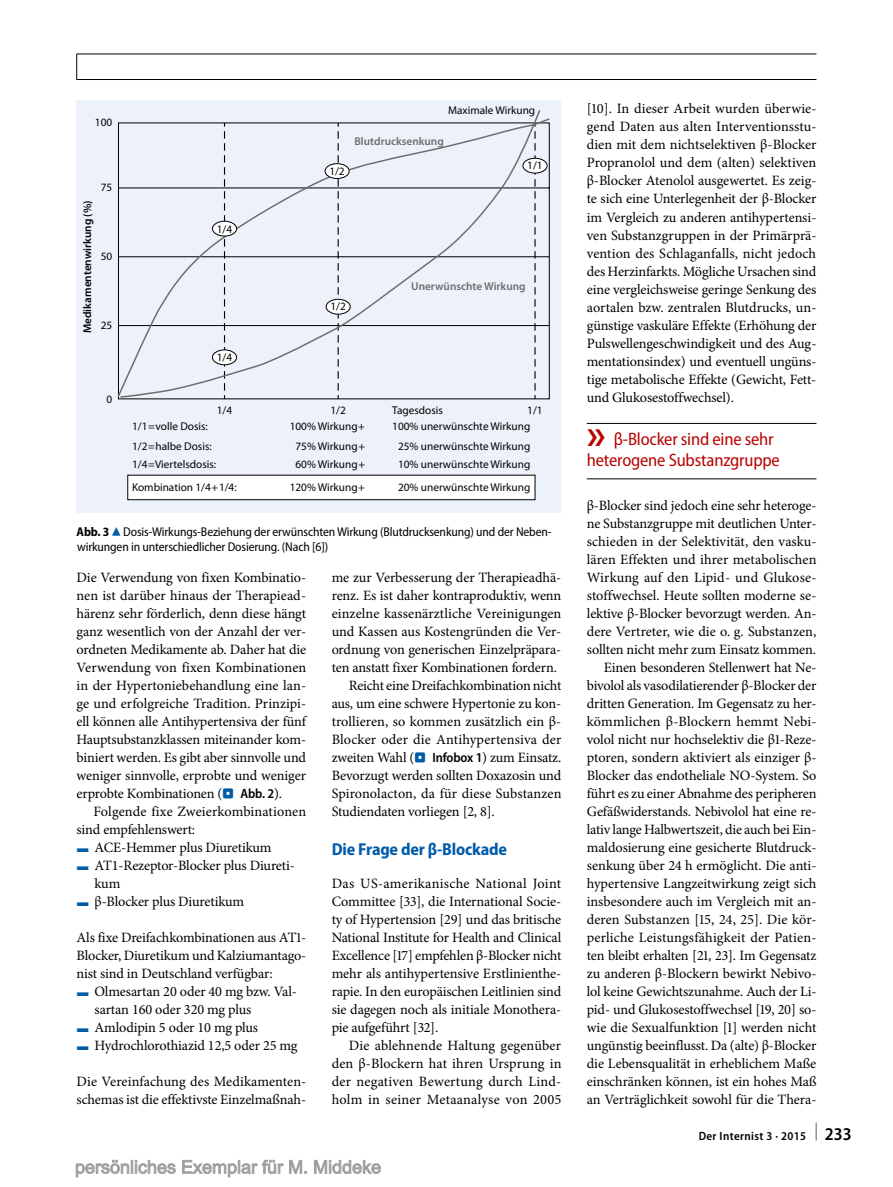
<style>
.page{position:relative;width:893px;height:1187px;background:#fff}
.page>*{position:absolute;margin:0;border:0;box-sizing:border-box;transform-origin:0 0}
.t1{font:600 semi-condensed 45px "Myriad Pro";color:#b70502}
.t2{font:semi-condensed 18px/21px "Myriad Pro";letter-spacing:-.01em;color:#b70502}
.t3{font:700 semi-condensed 17.25px "Myriad Pro";letter-spacing:-.01em;color:#005ba9}
.t4{font:14.25px/18px "Minion Pro";letter-spacing:-.01em;color:#000;text-align:justify}
.t5{font:14.25px "Minion Pro";letter-spacing:.01em;color:#000}
.t6{font:semi-condensed 12.75px/15px "Myriad Pro";letter-spacing:-.01em;color:#000}
.t7{font:600 semi-condensed 12px "Myriad Pro";letter-spacing:.03em;color:#000}
.t8{font:11.25px/19.6px "Myriad Pro";color:#000}
.t9{font:600 11.25px "Myriad Pro";color:#6e6e6e}
.t10{font:600 11.25px "Myriad Pro";color:#000}
.s1{font-weight:700}
.s2{font-family:"S Buttons";font-stretch:normal;font-size:14.25px;color:#005ba9}
.s3{font-family:"S Buttons";font-size:13.5px;color:#005ba9}
.s4{font-family:"Myriad Pro";font-weight:600;font-stretch:semi-condensed;font-size:13.5px}
.s5{font-family:"S Buttons";color:#005ba9}
.s6{font-size:18px}
</style>
<div class="page">
<hr style="left:587px;top:423px;width:229px;height:1px;background:#000">
<hr style="left:587px;top:478px;width:229px;height:1px;background:#000">
<div style="left:77px;top:100px;width:484px;height:412px;background:#edf1fa"></div>
<svg style="left:118px;top:398px;width:432px;height:102px"></svg>
<svg style="left:117px;top:117px;width:433px;height:281px"></svg>
<div style="left:325px;top:164px;width:24px;height:14px;background:#fff;border-radius:50%"></div>
<div style="left:325px;top:163px;width:25px;height:16px;border:1px solid #000;border-radius:50%"></div>
<div style="left:212px;top:221px;width:25px;height:15px;background:#fff;border-radius:50%"></div>
<div style="left:212px;top:221px;width:25px;height:15px;border:1px solid #000;border-radius:50%"></div>
<hr style="left:77px;top:79px;width:739px;height:1px;background:#000">
<svg style="left:76px;top:54px;width:1px;height:25px"></svg>
<hr style="left:77px;top:54px;width:739px;height:1px;background:#000">
<svg style="left:75px;top:1159px;width:306px;height:18px"></svg>
<p class="t8" style="left:95px;top:113px;width:19px">100</p>
<p class="t8" style="left:101px;top:177px;width:13px">75</p>
<p class="t10" style="left:80px;top:333px;width:134px;rotate:-90deg">Medikamentenwirkung (%)</p>
<p class="t8" style="left:101px;top:246px;width:13px">50</p>
<p class="t8" style="left:101px;top:315px;width:13px">25</p>
<p class="t8" style="left:107px;top:389px;width:7px">0</p>
<p class="t8" style="left:217px;top:219px;width:17px">1/4</p>
<p class="t8" style="left:217px;top:347px;width:17px">1/4</p>
<p class="t8" style="left:217px;top:400px;width:17px">1/4</p>
<p class="t8" style="left:132px;top:416px;width:81px">1/1 = volle Dosis:<br>1/2 = halbe Dosis:</p>
<p class="t8" style="left:132px;top:452px;width:106px;line-height:23.1px">1/4 = Viertelsdosis:<br>Kombination 1/4 + 1/4:</p>
<p class="t8" style="left:448px;top:100px;width:89px">Maximale Wirkung</p>
<p class="t8" style="left:329px;top:162px;width:17px">1/2</p>
<p class="t9" style="left:354px;top:134px;width:91px">Blutdrucksenkung</p>
<p class="t8" style="left:527px;top:155px;width:17px">1/1</p>
<p class="t8" style="left:330px;top:296px;width:17px">1/2</p>
<p class="t8" style="left:330px;top:400px;width:17px">1/2</p>
<p class="t9" style="left:411px;top:279px;width:116px">Unerwünschte Wirkung</p>
<p class="t8" style="left:392px;top:400px;width:52px">Tagesdosis</p>
<p class="t8" style="left:527px;top:400px;width:17px">1/1</p>
<p class="t8" style="left:290px;top:416px;width:77px">100% Wirkung +</p>
<p class="t8" style="left:392px;top:416px;width:140px;text-align:center">100% unerwünschte Wirkung<br>25% unerwünschte Wirkung</p>
<p class="t8" style="left:398px;top:452px;width:134px;line-height:23.1px">10% unerwünschte Wirkung<br>20% unerwünschte Wirkung</p>
<p class="t8" style="left:295px;top:436px;width:71px">75% Wirkung +</p>
<p class="t8" style="left:295px;top:454px;width:71px">60% Wirkung +</p>
<p class="t8" style="left:290px;top:477px;width:77px">120% Wirkung +</p>
<p class="t6" style="left:77px;top:524px;width:476px"><span class="s1">Abb. 3</span><span class="s2">8</span>Dosis-Wirkungs-Beziehung der erwünschtenWirkung (Blutdrucksenkung) und der Neben&shy;wirkungen in unterschiedlicher Dosierung. (Nach [6])</p>
<p class="t4" style="left:77px;top:568px;width:231px">Die Verwendung von fixen Kombinatio&shy;nen ist darüber hinaus der Therapiead&shy;härenz sehr förderlich, denn diese hängt ganz wesentlich von der Anzahl der ver&shy;ordneten Medikamente ab. Daher hat die Verwendung von fixen Kombinationen in der Hypertoniebehandlung eine lan&shy;ge und erfolgreiche Tradition. Prinzipi&shy;ell können alle Antihypertensiva der fünf Hauptsubstanzklassen miteinander kom&shy;biniert werden. Es gibt aber sinnvolle und weniger sinnvolle, erprobte und weniger erprobte Kombinationen (<span class="s3">.</span> <span class="s4">Abb. 2</span>).</p>
<p class="t4" style="left:94px;top:802px;width:214px">Folgende fixe Zweierkombinationen</p>
<p class="t4" style="left:77px;top:820px;width:120px">sind empfehlenswert:</p>
<p class="t4" style="left:77px;top:838px;width:197px"><span class="s5">F</span> ACE-Hemmer plus Diuretikum</p>
<p class="t4" style="left:77px;top:856px;width:220px"><span class="s5">F</span> AT1-Rezeptor-Blocker plus Diureti-</p>
<p class="t4" style="left:95px;top:874px;width:27px">kum</p>
<p class="t4" style="left:77px;top:892px;width:169px"><span class="s5">F</span> β-Blocker plus Diuretikum</p>
<p class="t4" style="left:77px;top:928px;width:231px">Als fixe Dreifachkombinationen aus AT1-</p>
<p class="t4" style="left:77px;top:946px;width:231px">Blocker, Diuretikum und Kalziumantago-</p>
<p class="t4" style="left:77px;top:964px;width:198px">nist sind in Deutschland verfügbar:</p>
<p class="t4" style="left:77px;top:982px;width:222px"><span class="s5">F</span> Olmesartan 20 oder 40 mg bzw. Val-</p>
<p class="t4" style="left:95px;top:1000px;width:158px">sartan 160 oder 320 mg plus</p>
<p class="t4" style="left:77px;top:1018px;width:183px"><span class="s5">F</span> Amlodipin 5 oder 10 mg plus</p>
<p class="t4" style="left:77px;top:1036px;width:223px"><span class="s5">F</span> Hydrochlorothiazid 12,5 oder 25 mg</p>
<p class="t4" style="left:77px;top:1072px;width:231px">Die Vereinfachung des Medikamenten&shy;schemas ist die effektivste Einzelmaßnah-</p>
<p class="t4" style="left:332px;top:568px;width:231px">me zur Verbesserung der Therapieadhä-</p>
<p class="t4" style="left:332px;top:586px;width:231px">renz. Es ist daher kontraproduktiv, wenn</p>
<p class="t4" style="left:332px;top:604px;width:231px">einzelne kassenärztliche Vereinigungen</p>
<p class="t4" style="left:332px;top:622px;width:231px">und Kassen aus Kostengründen die Ver-</p>
<p class="t4" style="left:332px;top:640px;width:231px">ordnung von generischen Einzelpräpara-</p>
<p class="t4" style="left:332px;top:658px;width:227px">ten anstatt fixer Kombinationen fordern.</p>
<p class="t4" style="left:349px;top:676px;width:214px">Reicht eine Dreifachkombination nicht</p>
<p class="t4" style="left:332px;top:694px;width:231px">aus, um eine schwere Hypertonie zu kon-</p>
<p class="t4" style="left:332px;top:712px;width:231px">trollieren, so kommen zusätzlich ein β-</p>
<p class="t5" style="left:332px;top:729px;width:231px">Blocker oder die Antihypertensiva der</p>
<p class="t4" style="left:332px;top:748px;width:231px">zweiten Wahl (<span class="s3">.</span> <span class="s4">Infobox 1</span>) zum Einsatz.</p>
<p class="t4" style="left:332px;top:766px;width:231px">Bevorzugt werden sollten Doxazosin und</p>
<p class="t5" style="left:332px;top:783px;width:231px">Spironolacton, da für diese Substanzen</p>
<p class="t4" style="left:332px;top:802px;width:165px">Studiendaten vorliegen [2, 8].</p>
<p class="t3" style="left:332px;top:839px;width:177px">Die Frage der β-Blockade</p>
<p class="t4" style="left:332px;top:874px;width:231px">Das US-amerikanische National Joint Committee [33], die International Socie&shy;ty of Hypertension [29] und das britische National Institute for Health and Clinical Excellence [17] empfehlen β-Blocker nicht mehr als antihypertensive Erstlinienthe&shy;rapie. In den europäischen Leitlinien sind sie dagegen noch als initiale Monothera&shy;pie aufgeführt [32].</p>
<p class="t4" style="left:332px;top:1036px;width:231px;text-indent:17px">Die ablehnende Haltung gegenüber den β-Blockern hat ihren Ursprung in der negativen Bewertung durch Lind&shy;holm in seiner Metaanalyse von 2005</p>
<p class="t4" style="left:587px;top:100px;width:231px">[10]. In dieser Arbeit wurden überwie&shy;gend Daten aus alten Interventionsstu&shy;dien mit dem nichtselektiven β-Blocker Propranolol und dem (alten) selektiven β-Blocker Atenolol ausgewertet. Es zeig&shy;te sich eine Unterlegenheit der β-Blocker im Vergleich zu anderen antihypertensi&shy;ven Substanzgruppen in der Primärprä&shy;vention des Schlaganfalls, nicht jedoch des Herzinfarkts. Mögliche Ursachen sind eine vergleichsweise geringe Senkung des aortalen bzw. zentralen Blutdrucks, un&shy;günstige vaskuläre Effekte (Erhöhung der Pulswellengeschwindigkeit und des Aug&shy;mentationsindex) und eventuell ungüns&shy;tige metabolische Effekte (Gewicht, Fett&shy;und Glukosestoffwechsel).</p>
<h1 class="t1" style="left:587px;top:409px;width:20px">»</h1>
<p class="t2" style="left:587px;top:428px;width:195px;text-indent:27px">β-Blocker sind eine sehr heterogene Substanzgruppe</p>
<p class="t4" style="left:587px;top:496px;width:231px;text-align:right">β-Blocker sind jedoch eine sehr heteroge&shy;ne Substanzgruppe mit deutlichen Unter&shy;schieden in der Selektivität, den vasku&shy;lären Effekten und ihrer metabolischen Wirkung auf den Lipid- und Glukose&shy;stoffwechsel. Heute sollten moderne se&shy;lektive β-Blocker bevorzugt werden. An&shy;dere Vertreter, wie die o. g. Substanzen, sollten nicht mehr zum Einsatz kommen.<br>Einen besonderen Stellenwert hat Ne&shy;bivolol als vasodilatierender β-Blocker der dritten Generation. Im Gegensatz zu her&shy;kömmlichen β-Blockern hemmt Nebi&shy;volol nicht nur hochselektiv die β1-Reze&shy;ptoren, sondern aktiviert als einziger β-Blocker das endotheliale NO-System. So führt es zu einer Abnahme des peripheren Gefäßwiderstands. Nebivolol hat eine re&shy;lativ lange Halbwertszeit, die auch bei Ein&shy;maldosierung eine gesicherte Blutdruck&shy;senkung über 24 h ermöglicht. Die anti&shy;hypertensive Langzeitwirkung zeigt sich insbesondere auch im Vergleich mit an&shy;deren Substanzen [15, 24, 25]. Die kör&shy;perliche Leistungsfähigkeit der Patien&shy;ten bleibt erhalten [21, 23]. Im Gegensatz zu anderen β-Blockern bewirkt Nebivo&shy;lol keine Gewichtszunahme. Auch der Li&shy;pid- und Glukosestoffwechsel [19, 20] so&shy;wie die Sexualfunktion [1] werden nicht ungünstig beeinflusst. Da (alte) β-Blocker die Lebensqualität in erheblichem Maße einschränken können, ist ein hohes Maß an Verträglichkeit sowohl für die Thera-</p>
<p class="t7" style="left:699px;top:1129px;width:155px">Der Internist 3 · 2015 <sup>|</sup> <span class="s6">233</span></p>
</div>
